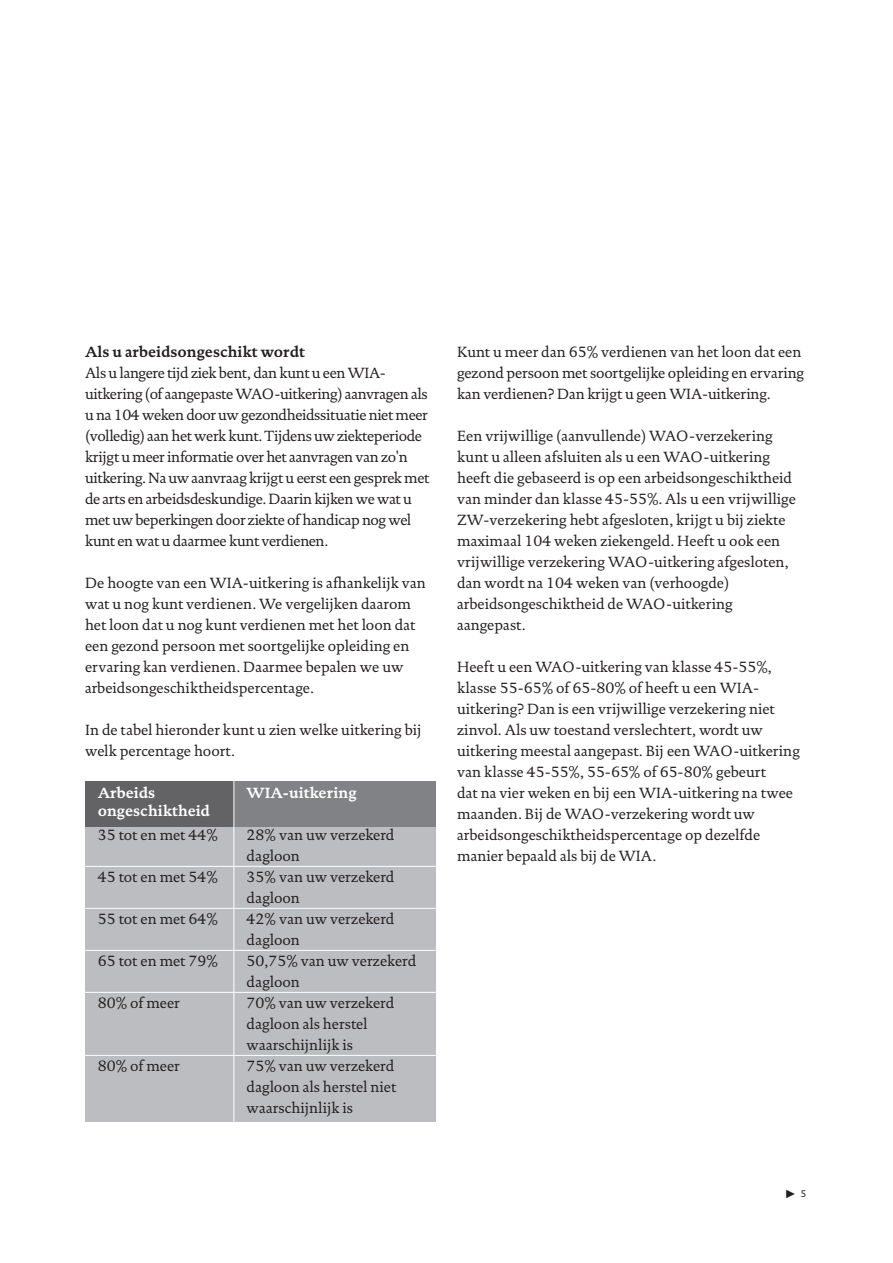
<style>
.page{position:relative;width:893px;height:1263px;background:#fff}
.page>*{position:absolute;margin:0;border:0;box-sizing:border-box;transform-origin:0 0}
.t1{font:22.5px "UWV Sans";color:#231f20}
.t2{font:15px/21px "DTL Documenta T";color:#231f20}
.t3{font:15px/21px "DTL Documenta T";letter-spacing:-.025em;color:#231f20}
.t4{font:700 15px "DTL Documenta T";color:#fff}
.t5{font:700 15px "DTL Documenta T";color:#231f20}
.t6{font:9.75px "DTL Documenta Sans T";color:#231f20}
</style>
<div class="page">
<div style="left:85px;top:781px;width:351px;height:212px;background:#636366"></div>
<div style="left:234px;top:781px;width:202px;height:212px;background:#808285"></div>
<div style="left:85px;top:828px;width:351px;height:294px;background:#bcbdc0"></div>
<hr style="left:234px;top:778px;width:1px;height:343px;background:#fff">
<hr style="left:85px;top:866px;width:351px;height:1px;background:#fff">
<hr style="left:85px;top:908px;width:351px;height:1px;background:#fff">
<hr style="left:85px;top:950px;width:351px;height:1px;background:#fff">
<hr style="left:85px;top:992px;width:351px;height:1px;background:#fff">
<hr style="left:85px;top:1055px;width:351px;height:1px;background:#fff">
<p class="t5" style="left:85px;top:343px;width:222px">Als u arbeidsongeschikt wordt</p>
<p class="t3" style="left:85px;top:362px;width:346px">Als u langere tijd ziek bent, dan kunt u een WIA&shy;uitkering (of aangepaste WAO-uitkering) aanvragen als u na 104 weken door uw gezondheidssituatie niet meer (volledig) aan het werk kunt. Tijdens uw ziekteperiode krijgt u meer informatie over het aanvragen van zo'n uitkering. Na uw aanvraag krijgt u eerst een gesprek met de arts en arbeidsdeskundige. Daarin kijken we wat u met uw beperkingen door ziekte of handicap nog wel kunt en wat u daarmee kunt verdienen.</p>
<p class="t2" style="left:85px;top:572px;width:342px">De hoogte van een WIA-uitkering is afhankelijk van wat u nog kunt verdienen. We vergelijken daarom het loon dat u nog kunt verdienen met het loon dat een gezond persoon met soortgelijke opleiding en ervaring kan verdienen. Daarmee bepalen we uw arbeidsongeschiktheidspercentage.</p>
<p class="t2" style="left:85px;top:719px;width:338px">In de tabel hieronder kunt u zien welke uitkering bij welk percentage hoort.</p>
<p class="t4" style="left:98px;top:784px;width:59px">Arbeids</p>
<p class="t4" style="left:247px;top:784px;width:112px">WIA-uitkering</p>
<p class="t4" style="left:98px;top:802px;width:114px">ongeschiktheid</p>
<p class="t2" style="left:98px;top:824px;width:122px">35 tot en met 44%</p>
<p class="t2" style="left:247px;top:824px;width:149px">28% van uw verzekerd dagloon</p>
<p class="t2" style="left:98px;top:866px;width:122px">45 tot en met 54%</p>
<p class="t2" style="left:247px;top:866px;width:149px">35% van uw verzekerd dagloon</p>
<p class="t2" style="left:98px;top:908px;width:122px">55 tot en met 64%</p>
<p class="t2" style="left:247px;top:908px;width:149px">42% van uw verzekerd dagloon</p>
<p class="t2" style="left:98px;top:950px;width:122px">65 tot en met 79%</p>
<p class="t2" style="left:247px;top:950px;width:171px">50,75% van uw verzekerd dagloon</p>
<p class="t2" style="left:98px;top:992px;width:84px">80% of meer</p>
<p class="t2" style="left:246px;top:992px;width:149px">70% van uw verzekerd dagloon als herstel waarschijnlijk is</p>
<p class="t2" style="left:98px;top:1055px;width:84px">80% of meer</p>
<p class="t2" style="left:246px;top:1055px;width:151px">75% van uw verzekerd dagloon als herstel niet waarschijnlijk is</p>
<p class="t2" style="left:457px;top:341px;width:348px">Kunt u meer dan 65% verdienen van het loon dat een gezond persoon met soortgelijke opleiding en ervaring kan verdienen? Dan krijgt u geen WIA-uitkering.</p>
<p class="t2" style="left:457px;top:425px;width:340px">Een vrijwillige (aanvullende) WAO-verzekering kunt u alleen afsluiten als u een WAO-uitkering heeft die gebaseerd is op een arbeidsongeschiktheid van minder dan klasse 45-55%. Als u een vrijwillige ZW-verzekering hebt afgesloten, krijgt u bij ziekte maximaal 104 weken ziekengeld. Heeft u ook een vrijwillige verzekering WAO-uitkering afgesloten, dan wordt na 104 weken van (verhoogde) arbeidsongeschiktheid de WAO-uitkering aangepast.</p>
<p class="t2" style="left:457px;top:656px;width:344px">Heeft u een WAO-uitkering van klasse 45-55%, klasse 55-65% of 65-80% of heeft u een WIA&shy;uitkering? Dan is een vrijwillige verzekering niet zinvol. Als uw toestand verslechtert, wordt uw uitkering meestal aangepast. Bij een WAO-uitkering van klasse 45-55%, 55-65% of 65-80% gebeurt<br>dat na vier weken en bij een WIA-uitkering na twee maanden. Bij de WAO-verzekering wordt uw arbeidsongeschiktheidspercentage op dezelfde manier bepaald als bij de WIA.</p>
<h1 class="t1" style="left:785px;top:1189px;width:11px">⁄</h1>
<p class="t6" style="left:801px;top:1188px;width:7px">5</p>
</div>
